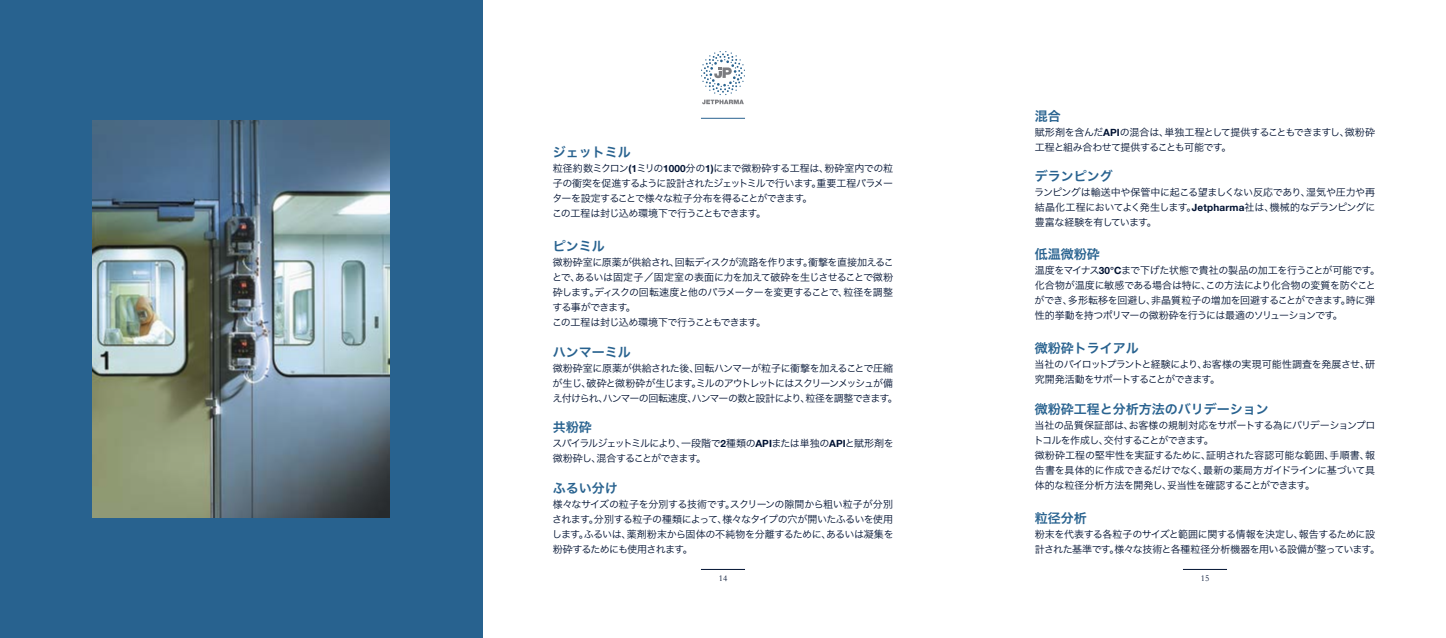
<style>
.page{position:relative;width:1446px;height:638px;background:#fff}
.page>*{position:absolute;margin:0;border:0;box-sizing:border-box;transform-origin:0 0}
.t1{font:13px "Hiragino Sans GB W6";color:#28628f}
.t2{font:10px/15px "Hira Kaku Pro W3";letter-spacing:-.045em;color:#001232}
.t3{font:10px/15px "Hira Kaku Pro W3";letter-spacing:-.065em;color:#001232}
.t4{font:10px/15px "Hira Kaku Pro W3";letter-spacing:-.075em;color:#001232}
.t5{font:9px "Garamond";color:#001232}
.s1{font-family:"Helvetica Neue LT Std";font-weight:700}
</style>
<div class="page">
<hr style="left:1183px;top:569px;width:44px;height:1px;background:#001232">
<svg style="left:701px;top:51px;width:44px;height:53px"></svg>
<hr style="left:701px;top:118px;width:44px;height:1px;background:#28628f">
<hr style="left:701px;top:569px;width:44px;height:1px;background:#001232">
<div style="left:0;top:0;width:482px;height:638px;background:#28628f"></div>
<img style="left:92px;top:120px;width:298px;height:397px">
<h1 class="t1" style="left:553px;top:143px;width:79px">ジェットミル</h1>
<p class="t2" style="left:552px;top:160px;width:342px">粒径約数ミクロン<span class="s1">(1</span>ミリの<span class="s1">1000</span>分の<span class="s1">1)</span>にまで微粉砕する工程は、粉砕室内での粒子の衝突を促進するように設計されたジェットミルで行います。重要工程パラメーターを設定することで様々な粒子分布を得ることができます。<br>この工程は封じ込め環境下で行うこともできます。</p>
<h1 class="t1" style="left:553px;top:238px;width:53px">ピンミル</h1>
<p class="t2" style="left:552px;top:254px;width:343px">微粉砕室に原薬が供給され、回転ディスクが流路を作ります。衝撃を直接加えることで、あるいは固定子／固定室の表面に力を加えて破砕を生じさせることで微粉砕します。ディスクの回転速度と他のパラメーターを変更することで、粒径を調整する事ができます。<br>この工程は封じ込め環境下で行うこともできます。</p>
<h1 class="t1" style="left:553px;top:343px;width:79px">ハンマーミル</h1>
<p class="t3" style="left:552px;top:360px;width:347px">微粉砕室に原薬が供給された後、回転ハンマーが粒子に衝撃を加えることで圧縮が生じ、破砕と微粉砕が生じます。ミルのアウトレットにはスクリーンメッシュが備え付けられ、ハンマーの回転速度、ハンマーの数と設計により、粒径を調整できます。</p>
<h1 class="t1" style="left:553px;top:419px;width:40px">共粉砕</h1>
<p class="t4" style="left:552px;top:435px;width:343px">スパイラルジェットミルにより、一段階で<span class="s1">2</span>種類の<span class="s1">API</span>または単独の<span class="s1">API</span>と賦形剤を微粉砕し、混合することができます。</p>
<h1 class="t1" style="left:553px;top:479px;width:66px">ふるい分け</h1>
<p class="t2" style="left:552px;top:496px;width:343px;text-align:justify">様々なサイズの粒子を分別する技術です。スクリーンの隙間から粗い粒子が分別されます。分別する粒子の種類によって、様々なタイプの穴が開いたふるいを使用します。ふるいは、薬剤粉末から固体の不純物を分離するために、あるいは凝集を粉砕するためにも使用されます。</p>
<h1 class="t1" style="left:1035px;top:107px;width:27px">混合</h1>
<p class="t2" style="left:1035px;top:124px;width:342px">賦形剤を含んだ<span class="s1">API</span>の混合は、単独工程として提供することもできますし、微粉砕工程と組み合わせて提供することも可能です。</p>
<h1 class="t1" style="left:1035px;top:168px;width:79px">デランピング</h1>
<p class="t2" style="left:1034px;top:184px;width:343px;text-align:justify">ランピングは輸送中や保管中に起こる望ましくない反応であり、湿気や圧力や再結晶化工程においてよく発生します。<span class="s1">Jetpharma</span>社は、機械的なデランピングに豊富な経験を有しています。</p>
<h1 class="t1" style="left:1035px;top:245px;width:66px">低温微粉砕</h1>
<p class="t2" style="left:1034px;top:262px;width:347px">温度をマイナス<span class="s1">30°C</span>まで下げた状態で貴社の製品の加工を行うことが可能です。化合物が温度に敏感である場合は特に、この方法により化合物の変質を防ぐことができ、多形転移を回避し、非晶質粒子の増加を回避することができます。時に弾性的挙動を持つポリマーの微粉砕を行うには最適のソリューションです。</p>
<h1 class="t1" style="left:1035px;top:340px;width:105px">微粉砕トライアル</h1>
<p class="t2" style="left:1034px;top:356px;width:342px">当社のパイロットプラントと経験により、お客様の実現可能性調査を発展させ、研究開発活動をサポートすることができます。</p>
<h1 class="t1" style="left:1035px;top:400px;width:235px">微粉砕工程と分析方法のバリデーション</h1>
<p class="t2" style="left:1034px;top:417px;width:343px">当社の品質保証部は、お客様の規制対応をサポートする為にバリデーションプロトコルを作成し、交付することができます。<br>微粉砕工程の堅牢性を実証するために、証明された容認可能な範囲、手順書、報告書を具体的に作成できるだけでなく、最新の薬局方ガイドラインに基づいて具体的な粒径分析方法を開発し、妥当性を確認することができます。</p>
<h1 class="t1" style="left:1035px;top:509px;width:53px">粒径分析</h1>
<p class="t2" style="left:1035px;top:526px;width:347px">粉末を代表する各粒子のサイズと範囲に関する情報を決定し、報告するために設計された基準です。様々な技術と各種粒径分析機器を用いる設備が整っています。</p>
<p class="t5" style="left:719px;top:573px;width:10px">14</p>
<p class="t5" style="left:1201px;top:573px;width:10px">15</p>
</div>
